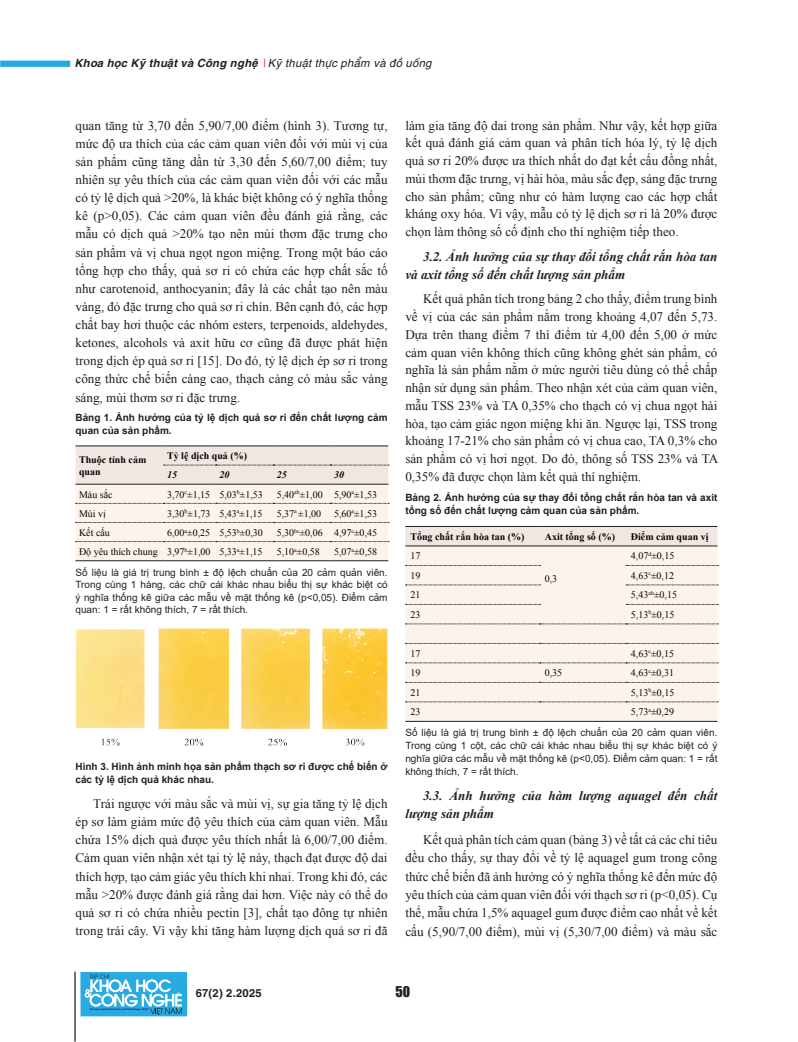
<style>
.page{position:relative;width:798px;height:1042px;background:#fff}
.page>*{position:absolute;margin:0;border:0;box-sizing:border-box;transform-origin:0 0}
.t1{font:13.75px "UTM Impact";color:#231f20}
.t2{font:13.12px/18.1px "Times New Roman";color:#231f20;text-align:justify}
.t3{font:italic 700 13.12px/17.8px "Times New Roman";color:#231f20}
.t4{font:italic 700 11.25px "UTM Helve";color:#231f20}
.t5{font:700 11.25px "UTM Helve";color:#231f20}
.t6{font:10px/12.5px "Arial";color:#231f20;text-align:justify}
.t7{font:10px "Times New Roman";color:#040503}
.t8{font:700 10px/12.5px "Arial";color:#231f20}
.t9{font:700 10px/12.5px "Times New Roman";color:#040503}
.t10{font:italic 700 10px "Times New Roman";color:#040503}
.s1{font-weight:400;color:#ee1d23}
.s2{font-weight:400}
</style>
<div class="page">
<hr style="left:74px;top:972px;width:2px;height:69px;background:#231f20">
<div style="left:80px;top:972px;width:107px;height:44px;background:#28abe1"></div>
<svg style="left:85px;top:974px;width:97px;height:41px"></svg>
<div style="left:0;top:61px;width:70px;height:6px;background:#24aae1"></div>
<svg style="left:75px;top:446px;width:314px;height:115px"></svg>
<hr style="left:75px;top:560px;width:88px;height:1px;background:#231f20">
<hr style="left:163px;top:560px;width:53px;height:1px;background:#231f20">
<hr style="left:216px;top:560px;width:57px;height:1px;background:#231f20">
<hr style="left:273px;top:560px;width:57px;height:1px;background:#231f20">
<hr style="left:330px;top:560px;width:58px;height:1px;background:#231f20">
<img style="left:75px;top:628px;width:313px;height:118px">
<div style="left:405px;top:527px;width:312px;height:19px;background:#f1e7e2"></div>
<div style="left:405px;top:547px;width:312px;height:174px;background:#fdf3ed"></div>
<hr style="left:405px;top:526px;width:134px;height:1px;background:#231f20">
<hr style="left:539px;top:526px;width:86px;height:1px;background:#231f20">
<hr style="left:625px;top:526px;width:92px;height:1px;background:#231f20">
<hr style="left:405px;top:546px;width:134px;height:1px;background:#231f20">
<hr style="left:539px;top:546px;width:86px;height:1px;background:#231f20">
<hr style="left:625px;top:546px;width:92px;height:1px;background:#231f20">
<svg style="left:405px;top:565px;width:135px;height:1px"></svg>
<svg style="left:626px;top:565px;width:92px;height:1px"></svg>
<svg style="left:405px;top:585px;width:135px;height:1px"></svg>
<svg style="left:626px;top:585px;width:92px;height:1px"></svg>
<svg style="left:405px;top:604px;width:135px;height:1px"></svg>
<svg style="left:626px;top:604px;width:92px;height:1px"></svg>
<svg style="left:405px;top:624px;width:313px;height:1px"></svg>
<svg style="left:405px;top:643px;width:313px;height:1px"></svg>
<svg style="left:405px;top:663px;width:313px;height:1px"></svg>
<svg style="left:405px;top:682px;width:313px;height:1px"></svg>
<svg style="left:405px;top:702px;width:313px;height:1px"></svg>
<hr style="left:405px;top:721px;width:134px;height:1px;background:#231f20">
<hr style="left:539px;top:721px;width:86px;height:1px;background:#231f20">
<hr style="left:625px;top:721px;width:92px;height:1px;background:#231f20">
<p class="t4" style="left:74px;top:53px;width:359px">Khoa học Kỹ thuật và Công nghệ <span class="s1">/</span><span class="s2">Kỹ thuật thực phẩm và đồ uống</span></p>
<p class="t2" style="left:75px;top:116px;width:313px">quan tăng từ 3,70 đến 5,90/7,00 điểm (hình 3). Tương tự, mức độ ưa thích của các cảm quan viên đối với mùi vị của sản phẩm cũng tăng dần từ 3,30 đến 5,60/7,00 điểm; tuy nhiên sự yêu thích của các cảm quan viên đối với các mẫu có tỷ lệ dịch quả &gt;20%, là khác biệt không có ý nghĩa thống kê (p&gt;0,05). Các cảm quan viên đều đánh giá rằng, các mẫu có dịch quả &gt;20% tạo nên mùi thơm đặc trưng cho sản phẩm và vị chua ngọt ngon miệng. Trong một báo cáo tổng hợp cho thấy, quả sơ ri có chứa các hợp chất sắc tố như carotenoid, anthocyanin; đây là các chất tạo nên màu vàng, đỏ đặc trưng cho quả sơ ri chín. Bên cạnh đó, các hợp chất bay hơi thuộc các nhóm esters, terpenoids, aldehydes, ketones, alcohols và axit hữu cơ cũng đã được phát hiện trong dịch ép quả sơ ri [15]. Do đó, tỷ lệ dịch ép sơ ri trong công thức chế biến càng cao, thạch càng có màu sắc vàng sáng, mùi thơm sơ ri đặc trưng.</p>
<p class="t8" style="left:75px;top:411px;width:313px">Bảng 1. Ảnh hưởng của tỷ lệ dịch quả sơ ri đến chất lượng cảm quan của sản phẩm.</p>
<p class="t9" style="left:79px;top:453px;width:69px">Thuộc tính cảm quan</p>
<p class="t9" style="left:167px;top:449px;width:82px">Tỷ lệ dịch quả (%)</p>
<p class="t10" style="left:167px;top:468px;width:11px">15</p>
<p class="t10" style="left:219px;top:468px;width:11px">20</p>
<p class="t10" style="left:276px;top:468px;width:11px">25</p>
<p class="t10" style="left:334px;top:468px;width:11px">30</p>
<p class="t7" style="left:79px;top:487px;width:35px">Màu sắc</p>
<p class="t7" style="left:167px;top:487px;width:97px">3,70<sup>c</sup>±1,15 5,03<sup>b</sup>±1,53</p>
<p class="t7" style="left:277px;top:487px;width:102px">5,40<sup>ab</sup>±1,00 5,90<sup>a</sup>±1,53</p>
<p class="t7" style="left:79px;top:507px;width:28px">Mùi vị</p>
<p class="t7" style="left:167px;top:507px;width:97px">3,30<sup>b</sup>±1,73 5,43<sup>a</sup>±1,15</p>
<p class="t7" style="left:276px;top:507px;width:46px">5,37<sup>a</sup> ±1,00</p>
<p class="t7" style="left:334px;top:507px;width:45px">5,60<sup>a</sup>±1,53</p>
<p class="t7" style="left:79px;top:526px;width:32px">Kết cấu</p>
<p class="t7" style="left:167px;top:526px;width:97px">6,00<sup>a</sup>±0,25 5,53<sup>b</sup>±0,30</p>
<p class="t7" style="left:277px;top:526px;width:102px">5,30<sup>bc</sup>±0,06 4,97<sup>c</sup>±0,45</p>
<p class="t7" style="left:79px;top:545px;width:185px">Độ yêu thích chung 3,97<sup>b</sup>±1,00 5,33<sup>a</sup>±1,15</p>
<p class="t7" style="left:276px;top:545px;width:45px">5,10<sup>a</sup>±0,58</p>
<p class="t7" style="left:334px;top:545px;width:45px">5,07<sup>a</sup>±0,58</p>
<p class="t6" style="left:75px;top:566px;width:313px">Số liệu là giá trị trung bình ± độ lệch chuẩn của 20 cảm quản viên.<br>Trong cùng 1 hàng, các chữ cái khác nhau biểu thị sự khác biệt có ý nghĩa thống kê giữa các mẫu về mặt thống kê (p&lt;0,05). Điểm cảm quan: 1 = rất không thích, 7 = rất thích.</p>
<p class="t8" style="left:75px;top:761px;width:313px">Hình 3. Hình ảnh minh họa sản phẩm thạch sơ ri được chế biến ở các tỷ lệ dịch quả khác nhau.</p>
<p class="t2" style="left:75px;top:794px;width:313px;text-indent:18px">Trái ngược với màu sắc và mùi vị, sự gia tăng tỷ lệ dịch ép sơ làm giảm mức độ yêu thích của cảm quan viên. Mẫu chứa 15% dịch quả được yêu thích nhất là 6,00/7,00 điểm.<br>Cảm quan viên nhận xét tại tỷ lệ này, thạch đạt được độ dai thích hợp, tạo cảm giác yêu thích khi nhai. Trong khi đó, các mẫu &gt;20% được đánh giá rằng dai hơn. Việc này có thể do quả sơ ri có chứa nhiều pectin [3], chất tạo đông tự nhiên trong trái cây. Vì vậy khi tăng hàm lượng dịch quả sơ ri đã</p>
<p class="t2" style="left:405px;top:116px;width:313px;line-height:17.8px">làm gia tăng độ dai trong sản phẩm. Như vậy, kết hợp giữa kết quả đánh giá cảm quan và phân tích hóa lý, tỷ lệ dịch quả sơ ri 20% được ưa thích nhất do đạt kết cấu đồng nhất, mùi thơm đặc trưng, vị hài hòa, màu sắc đẹp, sáng đặc trưng cho sản phẩm; cũng như có hàm lượng cao các hợp chất kháng oxy hóa. Vì vậy, mẫu có tỷ lệ dịch sơ ri là 20% được chọn làm thông số cố định cho thí nghiệm tiếp theo.</p>
<p class="t3" style="left:405px;top:247px;width:313px;text-indent:18px">3.2. Ảnh hưởng của sự thay đổi tổng chất rắn hòa tan và axit tổng số đến chất lượng sản phẩm</p>
<p class="t2" style="left:405px;top:290px;width:314px;line-height:17.8px;text-indent:18px">Kết quả phân tích trong bảng 2 cho thấy, điểm trung bình về vị của các sản phẩm nằm trong khoảng 4,07 đến 5,73.<br>Dựa trên thang điểm 7 thì điểm từ 4,00 đến 5,00 ở mức cảm quan viên không thích cũng không ghét sản phẩm, có nghĩa là sản phẩm nằm ở mức người tiêu dùng có thể chấp nhận sử dụng sản phẩm. Theo nhận xét của cảm quan viên, mẫu TSS 23% và TA 0,35% cho thạch có vị chua ngọt hài hòa, tạo cảm giác ngon miệng khi ăn. Ngược lại, TSS trong khoảng 17-21% cho sản phẩm có vị chua cao, TA 0,3% cho sản phẩm có vị hơi ngọt. Do đó, thông số TSS 23% và TA 0,35% đã được chọn làm kết quả thí nghiệm.</p>
<p class="t8" style="left:405px;top:491px;width:313px">Bảng 2. Ảnh hưởng của sự thay đổi tổng chất rắn hòa tan và axit tổng số đến chất lượng cảm quan của sản phẩm.</p>
<p class="t9" style="left:410px;top:530px;width:116px">Tổng chất rắn hòa tan (%)</p>
<p class="t9" style="left:544px;top:530px;width:72px">Axit tổng số (%)</p>
<p class="t9" style="left:630px;top:530px;width:79px">Điểm cảm quan vị</p>
<p class="t7" style="left:410px;top:549px;width:11px">17</p>
<p class="t7" style="left:544px;top:572px;width:14px">0,3</p>
<p class="t7" style="left:630px;top:549px;width:45px">4,07<sup>d</sup>±0,15</p>
<p class="t7" style="left:410px;top:568px;width:11px">19</p>
<p class="t7" style="left:630px;top:568px;width:45px">4,63<sup>c</sup>±0,12</p>
<p class="t7" style="left:410px;top:588px;width:11px">21</p>
<p class="t7" style="left:630px;top:588px;width:47px">5,43<sup>ab</sup>±0,15</p>
<p class="t7" style="left:410px;top:607px;width:11px">23</p>
<p class="t7" style="left:630px;top:607px;width:45px">5,13<sup>b</sup>±0,15</p>
<p class="t7" style="left:410px;top:646px;width:11px">17</p>
<p class="t7" style="left:630px;top:646px;width:45px">4,63<sup>c</sup>±0,15</p>
<p class="t7" style="left:410px;top:666px;width:11px">19</p>
<p class="t7" style="left:544px;top:666px;width:19px">0,35</p>
<p class="t7" style="left:630px;top:666px;width:45px">4,63<sup>c</sup>±0,31</p>
<p class="t7" style="left:410px;top:685px;width:11px">21</p>
<p class="t7" style="left:630px;top:685px;width:45px">5,13<sup>b</sup>±0,15</p>
<p class="t7" style="left:410px;top:705px;width:11px">23</p>
<p class="t7" style="left:630px;top:705px;width:45px">5,73<sup>a</sup>±0,29</p>
<p class="t6" style="left:405px;top:726px;width:313px">Số liệu là giá trị trung bình ± độ lệch chuẩn của 20 cảm quan viên.<br>Trong cùng 1 cột, các chữ cái khác nhau biểu thị sự khác biệt có ý nghĩa giữa các mẫu về mặt thống kê (p&lt;0,05). Điểm cảm quan: 1 = rất không thích, 7 = rất thích.</p>
<p class="t3" style="left:405px;top:786px;width:313px;line-height:18.4px;text-indent:18px">3.3. Ảnh hưởng của hàm lượng aquagel đến chất lượng sản phẩm</p>
<p class="t2" style="left:405px;top:830px;width:313px;text-indent:18px">Kết quả phân tích cảm quan (bảng 3) về tất cả các chỉ tiêu đều cho thấy, sự thay đổi về tỷ lệ aquagel gum trong công thức chế biến đã ảnh hưởng có ý nghĩa thống kê đến mức độ yêu thích của cảm quan viên đối với thạch sơ ri (p&lt;0,05). Cụ thể, mẫu chứa 1,5% aquagel gum được điểm cao nhất về kết cấu (5,90/7,00 điểm), mùi vị (5,30/7,00 điểm) và màu sắc</p>
<p class="t5" style="left:196px;top:983px;width:68px">67(2) 2.2025</p>
<p class="t1" style="left:395px;top:982px;width:16px">50</p>
</div>
